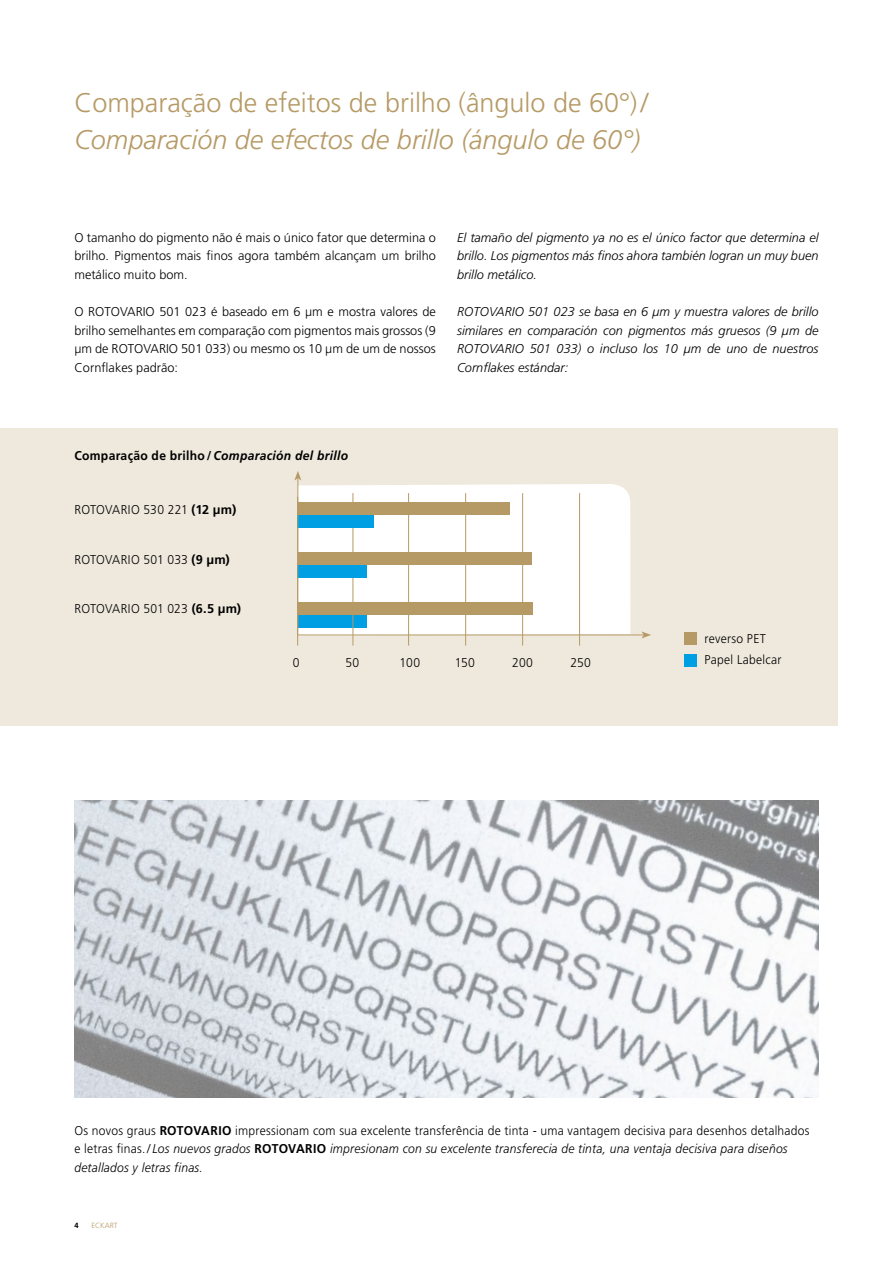
<style>
.page{position:relative;width:893px;height:1263px;background:#fff}
.page>*{position:absolute;margin:0;border:0;box-sizing:border-box;transform-origin:0 0}
.t1{font:300 27px "Frutiger LT Std";color:#b69a65}
.t2{font:italic 300 27px "Frutiger LT Std";color:#b69a65}
.t3{font:300 12.75px/18.6px "Frutiger LT Std";letter-spacing:.015em;color:#000;scale:.95 1}
.t4{font:italic 300 12.75px/18.6px "Frutiger LT Std";color:#000;text-align:justify}
.t5{font:300 12.75px/18.6px "Frutiger LT Std";letter-spacing:.015em;color:#000;text-align:justify}
.t6{font:italic 700 12.75px "Frutiger LT Std";letter-spacing:.025em;color:#000;scale:.95 1}
.t7{font:300 7.5px "Frutiger LT Std";color:#b69a65}
.t8{font:700 7.5px "Frutiger LT Std";color:#000}
.s1{font-style:normal}
.s2{font-weight:700}
.s3{font-style:italic}
</style>
<div class="page">
<div style="left:0;top:428px;width:837px;height:297px;background:#efe9dd"></div>
<img style="left:74px;top:800px;width:745px;height:298px">
<div style="left:684px;top:632px;width:12px;height:13px;background:#b69a65"></div>
<div style="left:684px;top:654px;width:12px;height:13px;background:#009ee3"></div>
<hr style="left:352px;top:493px;width:1px;height:152px;background:#b69a65">
<hr style="left:297px;top:497px;width:1px;height:148px;background:#b69a65">
<hr style="left:408px;top:493px;width:1px;height:152px;background:#b69a65">
<hr style="left:465px;top:493px;width:1px;height:152px;background:#b69a65">
<hr style="left:522px;top:493px;width:1px;height:152px;background:#b69a65">
<hr style="left:579px;top:493px;width:1px;height:152px;background:#b69a65">
<svg style="left:297px;top:480px;width:344px;height:156px;background:#e3e5de"></svg>
<svg style="left:294px;top:471px;width:7px;height:10px"></svg>
<svg style="left:641px;top:631px;width:10px;height:7px"></svg>
<h1 class="t1" style="left:74px;top:87px;width:575px">Comparação de efeitos de brilho (ângulo de 60°)/</h1>
<h1 class="t2" style="left:74px;top:124px;width:567px">Comparación de efectos de brillo (ángulo de 60°)</h1>
<p class="t5" style="left:74px;top:228px;width:363px">O tamanho do pigmento não é mais o único fator que determina o brilho. Pigmentos mais finos agora também alcançam um brilho metálico muito bom.</p>
<p class="t5" style="left:74px;top:303px;width:363px">O ROTOVARIO 501 023 é baseado em 6 μm e mostra valores de brilho semelhantes em comparação com pigmentos mais grossos (9 μm de ROTOVARIO 501 033) ou mesmo os 10 μm de um de nossos Cornflakes padrão:</p>
<p class="t4" style="left:457px;top:228px;width:363px">El tamaño del pigmento ya no es el único factor que determina el brillo. Los pigmentos más finos ahora también logran un muy buen brillo metálico.</p>
<p class="t4" style="left:457px;top:303px;width:363px">ROTOVARIO 501 023 se basa en 6 μm y muestra valores de brillo similares en comparación con pigmentos más gruesos (9 μm de ROTOVARIO 501 033) o incluso los 10 μm de uno de nuestros Cornflakes estándar:</p>
<p class="t6" style="left:74px;top:448px;width:290px"><span class="s1">Comparação de brilho /</span> Comparación del brillo</p>
<p class="t3" style="left:74px;top:501px;width:172px">ROTOVARIO 530 221 <span class="s2">(12 µm)</span></p>
<p class="t3" style="left:74px;top:550px;width:165px">ROTOVARIO 501 033 <span class="s2">(9 µm)</span></p>
<p class="t3" style="left:74px;top:600px;width:177px">ROTOVARIO 501 023 <span class="s2">(6.5 µm)</span></p>
<p class="t3" style="left:705px;top:629px;width:66px">reverso PET</p>
<p class="t3" style="left:293px;top:653px;width:9px">0</p>
<p class="t3" style="left:346px;top:653px;width:16px">50</p>
<p class="t3" style="left:400px;top:653px;width:23px">100</p>
<p class="t3" style="left:455px;top:653px;width:23px">150</p>
<p class="t3" style="left:512px;top:653px;width:23px">200</p>
<p class="t3" style="left:571px;top:653px;width:23px">250</p>
<p class="t3" style="left:705px;top:651px;width:82px">Papel Labelcar</p>
<p class="t3" style="left:74px;top:1121px;width:775px">Os novos graus <span class="s2">ROTOVARIO</span> impressionam com sua excelente transferência de tinta - uma vantagem decisiva para desenhos detalhados e letras finas. / <span class="s3">Los nuevos grados</span> <span class="s2">ROTOVARIO</span> <span class="s3">impresionam con su excelente transferecia de tinta, una ventaja decisiva para diseños detallados y letras finas.</span></p>
<p class="t8" style="left:74px;top:1221px;width:6px">4</p>
<p class="t7" style="left:91px;top:1221px;width:28px">ECKART</p>
</div>
